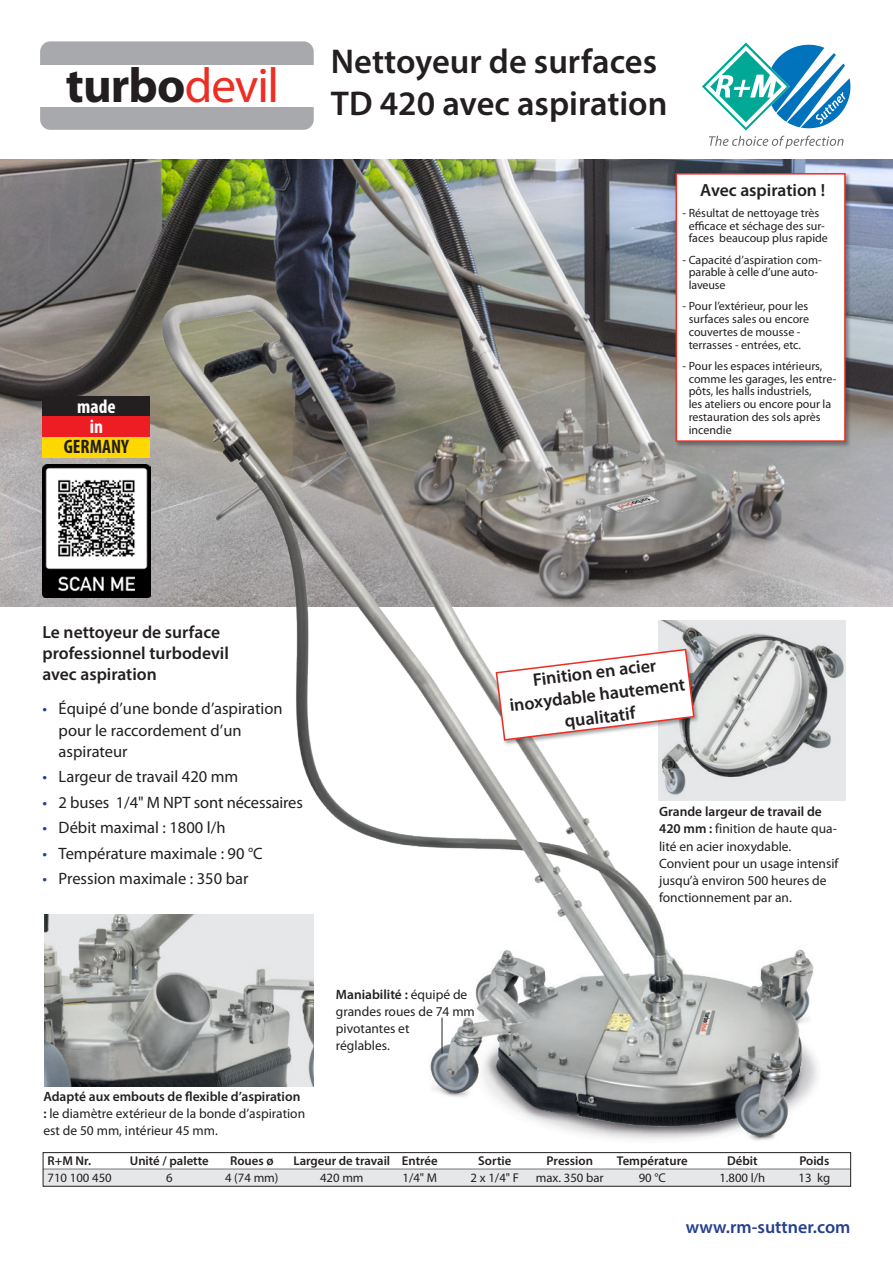
<style>
.page{position:relative;width:893px;height:1263px;background:#fff}
.page>*{position:absolute;margin:0;border:0;box-sizing:border-box;transform-origin:0 0}
.t1{font:700 49.2px "Myriad Pro";letter-spacing:-.015em;color:#231f20}
.t2{font:600 34.5px/42px "Myriad Pro";color:#231f20}
.t3{font:700 condensed 19.5px "Myriad Pro";color:#231f20}
.t4{font:700 condensed 19.5px/20px "Myriad Pro";color:#fff;text-align:center}
.t5{font:600 18px/22.5px "Myriad Pro";color:#231f20;text-align:center}
.t6{font:600 18px "Myriad Pro";color:#253f8e}
.t7{font:600 17.55px/21.3px "Myriad Pro";color:#231f20}
.t8{font:16.5px/21.3px "Myriad Pro";color:#231f20}
.t9{font:13.5px/17px "Myriad Pro";color:#231f20}
.t10{font:600 12.75px "Myriad Pro";color:#231f20}
.t11{font:12.75px "Myriad Pro";color:#231f20}
.t12{font:12px/12.8px "Myriad Pro";color:#231f20}
.s1{font-weight:400;color:#ee2e22}
.s2{color:#253f8e}
.s3{font-weight:600}
</style>
<div class="page">
<svg style="left:40px;top:41px;width:274px;height:89px;background:#abacb0"></svg>
<div style="left:37px;top:65px;width:280px;height:41px;background:#fff"></div>
<img style="left:0;top:159px;width:893px;height:447px">
<img style="left:142px;top:274px;width:710px;height:867px">
<img style="left:44px;top:914px;width:270px;height:172px">
<img style="left:43px;top:464px;width:107px;height:134px">
<svg style="left:702px;top:43px;width:148px;height:106px"></svg>
<hr style="left:442px;top:1017px;width:1px;height:37px;background:#231f20">
<div style="left:674px;top:172px;width:177px;height:276px;background:#231f20;opacity:.4"></div>
<div style="left:676px;top:173px;width:170px;height:269px;background:#fff;border:2px solid #ee2e22"></div>
<div style="left:495px;top:648px;width:205px;height:98px;background:#231f20;opacity:.4"></div>
<svg style="left:495px;top:648px;width:200px;height:93px"></svg>
<div style="left:43px;top:396px;width:107px;height:20px;background:#231f20"></div>
<div style="left:43px;top:416px;width:107px;height:21px;background:#ee1d23"></div>
<div style="left:43px;top:437px;width:107px;height:20px;background:#ffd801"></div>
<div style="left:43px;top:1169px;width:807px;height:17px;background:#e6e7e9"></div>
<div style="left:43px;top:1152px;width:808px;height:34px;border:1px solid #231f20"></div>
<h1 class="t1" style="left:66px;top:54px;width:215px">turbo<span class="s1">devil</span></h1>
<h3 class="t4" style="left:77px;top:396px;width:40px">made in</h3>
<h3 class="t3" style="left:64px;top:434px;width:67px">GERMANY</h3>
<h2 class="t2" style="left:331px;top:40px;width:338px">Nettoyeur de surfaces<br>TD 420 avec aspiration</h2>
<h3 class="t7" style="left:700px;top:179px;width:126px">Avec aspiration !</h3>
<p class="t12" style="left:689px;top:207px;width:141px;text-indent:-6px">- Résultat de nettoyage très efficace et séchage des sur&shy;faces beaucoup plus rapide</p>
<p class="t12" style="left:689px;top:253px;width:134px;text-indent:-6px">- Capacité d’aspiration com&shy;parable à celle d’une auto&shy;laveuse</p>
<p class="t12" style="left:682px;top:300px;width:128px;text-align:center">- Pour l’extérieur, pour les surfaces sales ou encore couvertes de mousse - terrasses - entrées, etc.</p>
<p class="t12" style="left:689px;top:360px;width:149px;text-indent:-6px">- Pour les espaces intérieurs, comme les garages, les entre&shy;pôts, les halls industriels,<br>les ateliers ou encore pour la restauration des sols après incendie</p>
<h3 class="t7" style="left:43px;top:621px;width:188px">Le nettoyeur de surface professionnel turbodevil avec aspiration</h3>
<h3 class="t8" style="left:59px;top:698px;width:225px;text-indent:-16px"><span class="s2">•</span> Équipé d’une bonde d’aspiration pour le raccordement d’un aspirateur</h3>
<h3 class="t8" style="left:43px;top:766px;width:197px"><span class="s2">•</span> Largeur de travail 420 mm</h3>
<h3 class="t8" style="left:43px;top:792px;width:262px"><span class="s2">•</span> 2 buses 1/4" M NPT sont nécessaires</h3>
<h3 class="t8" style="left:43px;top:818px;width:184px"><span class="s2">•</span> Débit maximal : 1800 l/h</h3>
<h3 class="t8" style="left:43px;top:843px;width:222px"><span class="s2">•</span> Température maximale : 90 °C</h3>
<h3 class="t8" style="left:43px;top:869px;width:207px"><span class="s2">•</span> Pression maximale : 350 bar</h3>
<p class="t9" style="left:43px;top:1089px;width:263px"><span class="s3">Adapté aux embouts de flexible d’aspiration :</span> le diamètre extérieur de la bonde d’aspiration est de 50 mm, intérieur 45 mm.</p>
<p class="t9" style="left:336px;top:986px;width:140px"><span class="s3">Maniabilité :</span> équipé de grandes roues de 74 mm pivotantes et<br>réglables.</p>
<h3 class="t5" style="left:505px;top:671px;width:178px;rotate:-7deg">Finition en acier inoxydable hautement qualitatif</h3>
<p class="t9" style="left:659px;top:804px;width:181px"><span class="s3">Grande largeur de travail de<br>420 mm :</span> finition de haute qua&shy;lité en acier inoxydable.<br>Convient pour un usage intensif jusqu’à environ 500 heures de fonctionnement par an.</p>
<p class="t10" style="left:48px;top:1153px;width:45px">R+M Nr.</p>
<p class="t10" style="left:130px;top:1153px;width:80px">Unité / palette</p>
<p class="t10" style="left:230px;top:1153px;width:45px">Roues ø</p>
<p class="t10" style="left:293px;top:1153px;width:146px">Largeur de travail Entrée</p>
<p class="t10" style="left:478px;top:1153px;width:35px">Sortie</p>
<p class="t10" style="left:547px;top:1153px;width:48px">Pression</p>
<p class="t10" style="left:617px;top:1153px;width:72px">Température</p>
<p class="t10" style="left:727px;top:1153px;width:32px">Débit</p>
<p class="t10" style="left:799px;top:1153px;width:31px">Poids</p>
<p class="t11" style="left:48px;top:1171px;width:66px">710 100 450</p>
<p class="t11" style="left:166px;top:1171px;width:8px">6</p>
<p class="t11" style="left:225px;top:1171px;width:55px">4 (74 mm)</p>
<p class="t11" style="left:320px;top:1171px;width:45px">420 mm</p>
<p class="t11" style="left:402px;top:1171px;width:36px">1/4" M</p>
<p class="t11" style="left:471px;top:1171px;width:50px">2 x 1/4" F</p>
<p class="t11" style="left:536px;top:1171px;width:69px">max. 350 bar</p>
<p class="t11" style="left:639px;top:1171px;width:29px">90 °C</p>
<p class="t11" style="left:719px;top:1171px;width:47px">1.800 l/h</p>
<p class="t11" style="left:798px;top:1171px;width:33px">13 kg</p>
<h3 class="t6" style="left:686px;top:1215px;width:166px">www.rm-suttner.com</h3>
</div>
